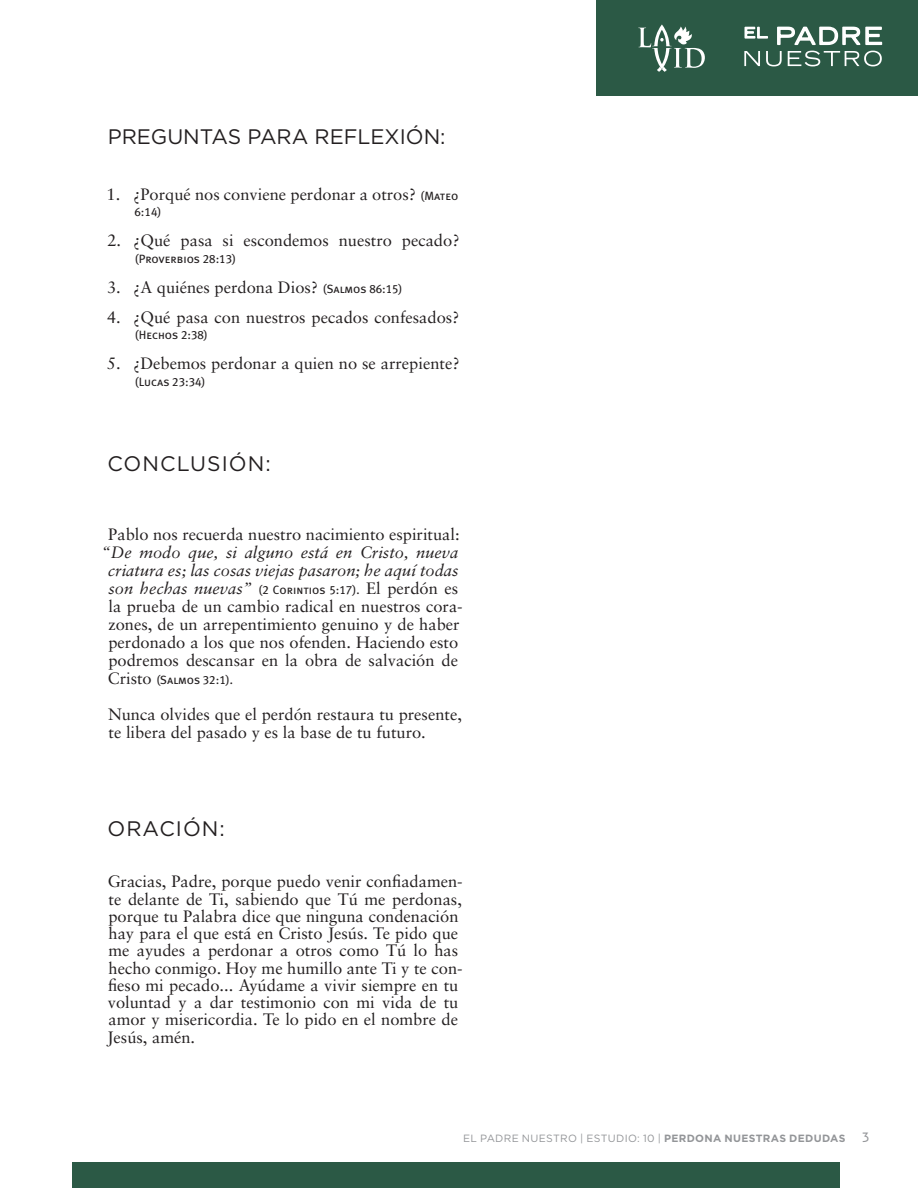
<style>
.page{position:relative;width:918px;height:1188px;background:#fff}
.page>*{position:absolute;margin:0;border:0;box-sizing:border-box;transform-origin:0 0}
._3__Estudio_Intro_Te{font:21px "Gotham";color:#231f20}
._3__Estudio_Intro_Te-2{font:21px "Gotham";letter-spacing:.05em;color:#231f20}
._3__Estudio_Intro_Te-3{font:16.5px/17.2px "Sabon";color:#231f20}
._3__Estudio_Intro_Te-4{font:italic 16.5px/18px "Sabon";color:#231f20;text-align:center}
.Folios{font:13.5px "Relay";color:#939598}
._3__Estudio_Intro_Te-5{font:12px "Meta Plus Book Caps";color:#231f20}
._0d__Lección{font:10.5px "Gotham";letter-spacing:.03em;color:#939598}
.s1{font-family:"Meta Plus Book Caps";font-size:12px}
.s2{font-style:normal}
.s3{font-family:"Sabon";font-style:italic;font-size:16.5px}
.s4{font-family:"Sabon";font-size:16.5px}
.s5{font-weight:700}
</style>
<div class="page">
<div style="left:597px;top:0;width:321px;height:96px;background:#2b5945"></div>
<svg style="left:638px;top:25px;width:67px;height:47px"></svg>
<svg style="left:744px;top:26px;width:139px;height:40px"></svg>
<div style="left:72px;top:1162px;width:768px;height:26px;background:#2b5945"></div>
<p class="_3__Estudio_Intro_Te" style="left:108px;top:123px;width:339px">PREGUNTAS PARA REFLEXIÓN:</p>
<p class="_3__Estudio_Intro_Te-3" style="left:107px;top:185px;width:353px">1. ¿Porqué nos conviene perdonar a otros? <span class="s1">(Mateo</span></p>
<p class="_3__Estudio_Intro_Te-5" style="left:135px;top:205px;width:28px">6:14)</p>
<p class="_3__Estudio_Intro_Te-3" style="left:107px;top:231px;width:354px">2. ¿Qué pasa si escondemos nuestro pecado?</p>
<p class="_3__Estudio_Intro_Te-5" style="left:135px;top:251px;width:103px">(Proverbios 28:13)</p>
<p class="_3__Estudio_Intro_Te-3" style="left:107px;top:278px;width:297px">3. ¿A quiénes perdona Dios? <span class="s1">(Salmos 86:15)</span></p>
<p class="_3__Estudio_Intro_Te-3" style="left:107px;top:308px;width:354px">4. ¿Qué pasa con nuestros pecados confesados?</p>
<p class="_3__Estudio_Intro_Te-5" style="left:135px;top:328px;width:74px">(Hechos 2:38)</p>
<p class="_3__Estudio_Intro_Te-3" style="left:107px;top:354px;width:354px">5. ¿Debemos perdonar a quien no se arrepiente?</p>
<p class="_3__Estudio_Intro_Te-5" style="left:135px;top:374px;width:72px">(Lucas 23:34)</p>
<p class="_3__Estudio_Intro_Te-2" style="left:107px;top:450px;width:165px">CONCLUSIÓN:</p>
<p class="_3__Estudio_Intro_Te-4" style="left:102px;top:525px;width:360px"><span class="s2">Pablo nos recuerda nuestro nacimiento espiritual: </span>“De modo que, si alguno está en Cristo, nueva criatura es; las cosas viejas pasaron; he aquí todas</p>
<p class="_3__Estudio_Intro_Te-5" style="left:109px;top:583px;width:351px"><span class="s3">son hechas nuevas”</span> (2 Corintios 5:17). <span class="s4">El perdón es</span></p>
<p class="_3__Estudio_Intro_Te-3" style="left:108px;top:597px;width:356px;line-height:18px">la prueba de un cambio radical en nuestros cora&shy;zones, de un arrepentimiento genuino y de haber perdonado a los que nos ofenden. Haciendo esto podremos descansar en la obra de salvación de</p>
<p class="_3__Estudio_Intro_Te-5" style="left:108px;top:673px;width:127px"><span class="s4">Cristo</span> (Salmos 32:1).</p>
<p class="_3__Estudio_Intro_Te-3" style="left:108px;top:705px;width:355px;line-height:18px">Nunca olvides que el perdón restaura tu presente, te libera del pasado y es la base de tu futuro.</p>
<p class="_3__Estudio_Intro_Te-2" style="left:107px;top:815px;width:119px">ORACIÓN:</p>
<p class="_3__Estudio_Intro_Te-3" style="left:107px;top:873px;width:357px">Gracias, Padre, porque puedo venir confiadamen&shy;te delante de Ti, sabiendo que Tú me perdonas, porque tu Palabra dice que ninguna condenación hay para el que está en Cristo Jesús. Te pido que me ayudes a perdonar a otros como Tú lo has hecho conmigo. Hoy me humillo ante Ti y te con&shy;fieso mi pecado... Ayúdame a vivir siempre en tu voluntad y a dar testimonio con mi vida de tu amor y misericordia. Te lo pido en el nombre de Jesús, amén.</p>
<p class="_0d__Lección" style="left:463px;top:1131px;width:384px">EL PADRE NUESTRO | ESTUDIO: 10 | <span class="s5">PERDONA NUESTRAS DEDUDAS</span></p>
<p class="Folios" style="left:862px;top:1129px;width:8px">3</p>
</div>
